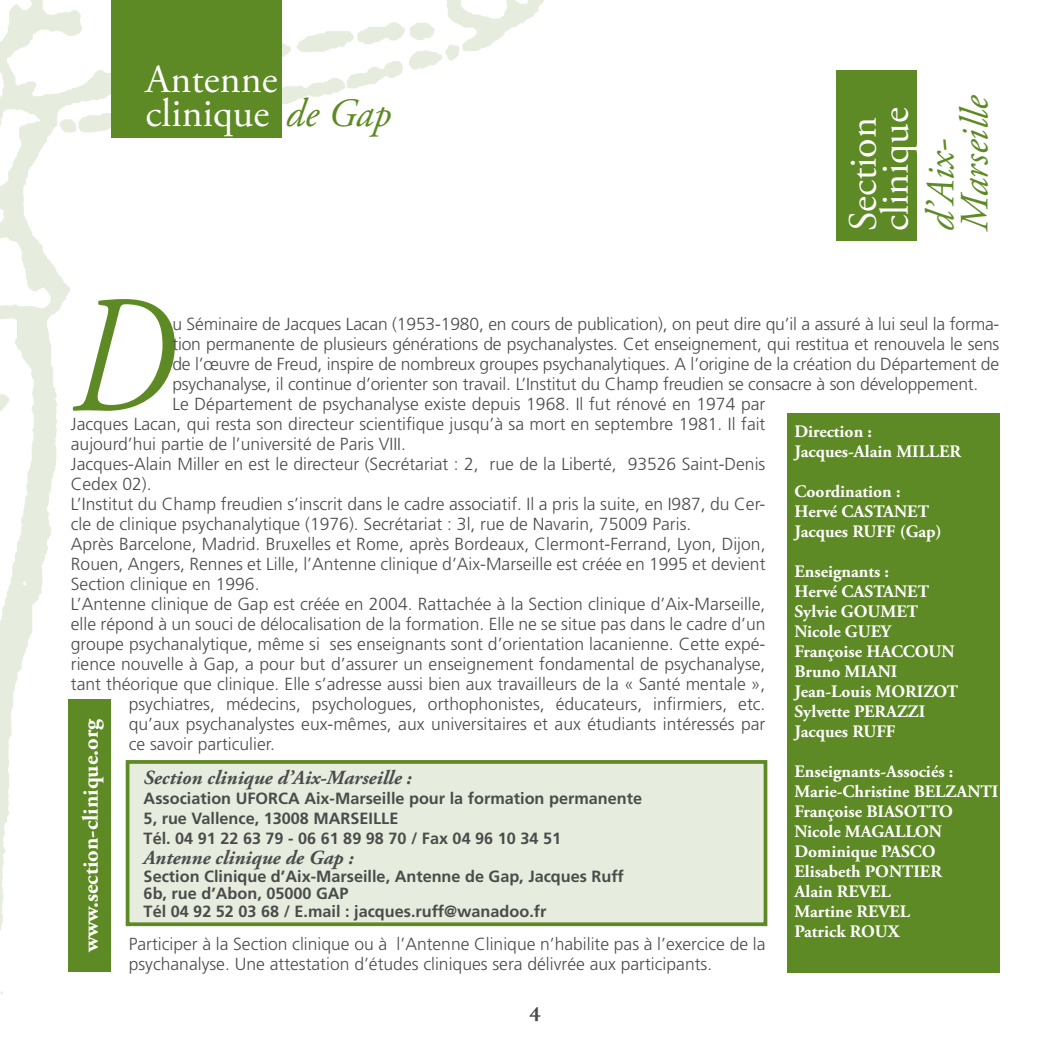
<style>
.page{position:relative;width:1049px;height:1049px;background:#fff}
.page>*{position:absolute;margin:0;border:0;box-sizing:border-box;transform-origin:0 0}
.t1{font:italic 167.75px "Adobe Garamond Pro";color:#5d8a24;scale:.83 1}
.t2{font:40px/32px "Adobe Garamond Pro";color:#fff}
.t3{font:italic 40px/34px "Adobe Garamond Pro";color:#5d8a24}
.t4{font:700 22.5px "Adobe Garamond Pro";color:#fff}
.t5{font:700 22.5px "Adobe Garamond Pro";color:#4a4c4b}
.t6{font:italic 700 20px "Adobe Garamond Pro";color:#4a4c4b}
.t7{font:300 17.5px/20px "Frutiger";color:#4a4c4b}
.t8{font:700 17.5px/20px "Adobe Garamond Pro";color:#fff}
.t9{font:700 16.25px/20px "Frutiger";color:#4a4c4b}
.s1{font-style:italic;color:#5d8a24}
</style>
<div class="page">
<img style="left:0;top:0;width:576px;height:994px">
<div style="left:836px;top:71px;width:81px;height:170px;background:#5d8a24"></div>
<div style="left:787px;top:413px;width:212px;height:559px;background:#5d8a24"></div>
<div style="left:128px;top:762px;width:637px;height:162px;background:#e7edde"></div>
<div style="left:126px;top:760px;width:641px;height:166px;border:4px solid #5d8a24"></div>
<div style="left:69px;top:699px;width:42px;height:273px;background:#5d8a24"></div>
<div style="left:112px;top:0;width:170px;height:137px;background:#5d8a24"></div>
<h2 class="t2" style="left:146px;top:64px;width:247px;line-height:34px">Antenne clinique <span class="s1">de Gap</span></h2>
<h2 class="t3" style="left:925px;top:231px;width:138px;rotate:-90deg">d’Aix-<br>Marseille</h2>
<h2 class="t2" style="left:849px;top:231px;width:125px;rotate:-90deg">Section clinique</h2>
<h1 class="t1" style="left:71px;top:256px;width:125px">D</h1>
<p class="t7" style="left:172px;top:314px;width:828px">u Séminaire de Jacques Lacan (1953-1980, en cours de publication), on peut dire qu’il a assuré à lui seul la forma-</p>
<p class="t7" style="left:172px;top:334px;width:828px">tion permanente de plusieurs générations de psychanalystes. Cet enseignement, qui restitua et renouvela le sens</p>
<p class="t7" style="left:172px;top:354px;width:828px">de l’œuvre de Freud, inspire de nombreux groupes psychanalytiques. A l’origine de la création du Département de</p>
<p class="t7" style="left:172px;top:374px;width:807px">psychanalyse, il continue d’orienter son travail. L’Institut du Champ freudien se consacre à son développement.</p>
<p class="t7" style="left:172px;top:394px;width:594px">Le Département de psychanalyse existe depuis 1968. Il fut rénové en 1974 par</p>
<p class="t7" style="left:71px;top:414px;width:696px">Jacques Lacan, qui resta son directeur scientifique jusqu’à sa mort en septembre 1981. Il fait</p>
<p class="t7" style="left:71px;top:434px;width:337px">aujourd’hui partie de l’université de Paris VIII.</p>
<p class="t7" style="left:71px;top:454px;width:696px">Jacques-Alain Miller en est le directeur (Secrétariat : 2, rue de la Liberté, 93526 Saint-Denis</p>
<p class="t7" style="left:71px;top:474px;width:82px">Cedex 02).</p>
<p class="t7" style="left:71px;top:494px;width:696px">L’Institut du Champ freudien s’inscrit dans le cadre associatif. Il a pris la suite, en I987, du Cer-</p>
<p class="t7" style="left:71px;top:514px;width:622px">cle de clinique psychanalytique (1976). Secrétariat : 3l, rue de Navarin, 75009 Paris.</p>
<p class="t7" style="left:71px;top:534px;width:696px">Après Barcelone, Madrid. Bruxelles et Rome, après Bordeaux, Clermont-Ferrand, Lyon, Dijon,</p>
<p class="t7" style="left:71px;top:554px;width:696px">Rouen, Angers, Rennes et Lille, l’Antenne clinique d’Aix-Marseille est créée en 1995 et devient</p>
<p class="t7" style="left:71px;top:574px;width:190px">Section clinique en 1996.</p>
<p class="t7" style="left:71px;top:594px;width:696px">L’Antenne clinique de Gap est créée en 2004. Rattachée à la Section clinique d’Aix-Marseille,</p>
<p class="t7" style="left:71px;top:614px;width:696px">elle répond à un souci de délocalisation de la formation. Elle ne se situe pas dans le cadre d’un</p>
<p class="t7" style="left:71px;top:634px;width:696px">groupe psychanalytique, même si ses enseignants sont d’orientation lacanienne. Cette expé-</p>
<p class="t7" style="left:71px;top:654px;width:696px">rience nouvelle à Gap, a pour but d’assurer un enseignement fondamental de psychanalyse,</p>
<p class="t7" style="left:71px;top:674px;width:696px">tant théorique que clinique. Elle s’adresse aussi bien aux travailleurs de la « Santé mentale »,</p>
<p class="t7" style="left:129px;top:694px;width:638px">psychiatres, médecins, psychologues, orthophonistes, éducateurs, infirmiers, etc.</p>
<p class="t7" style="left:129px;top:714px;width:638px">qu’aux psychanalystes eux-mêmes, aux universitaires et aux étudiants intéressés par</p>
<p class="t7" style="left:129px;top:734px;width:148px">ce savoir particulier.</p>
<p class="t8" style="left:794px;top:421px;width:168px">Direction :<br>Jacques-Alain MILLER</p>
<p class="t8" style="left:794px;top:481px;width:149px">Coordination :<br>Hervé CASTANET<br>Jacques RUFF (Gap)</p>
<p class="t8" style="left:794px;top:561px;width:165px">Enseignants :<br>Hervé CASTANET<br>Sylvie GOUMET<br>Nicole GUEY<br>Françoise HACCOUN<br>Bruno MIANI<br>Jean-Louis MORIZOT<br>Sylvette PERAZZI<br>Jacques RUFF</p>
<p class="t8" style="left:794px;top:761px;width:205px">Enseignants-Associés :<br>Marie-Christine BELZANTI<br>Françoise BIASOTTO<br>Nicole MAGALLON<br>Dominique PASCO<br>Elisabeth PONTIER<br>Alain REVEL<br>Martine REVEL<br>Patrick ROUX</p>
<p class="t4" style="left:78px;top:952px;width:235px;rotate:-90deg">www.section-clinique.org</p>
<p class="t6" style="left:144px;top:766px;width:270px">Section clinique d’Aix-Marseille :</p>
<p class="t9" style="left:144px;top:788px;width:500px">Association UFORCA Aix-Marseille pour la formation permanente<br>5, rue Vallence, 13008 MARSEILLE<br>Tél. 04 91 22 63 79 - 06 61 89 98 70 / Fax 04 96 10 34 51</p>
<p class="t6" style="left:144px;top:846px;width:211px">Antenne clinique de Gap :</p>
<p class="t9" style="left:144px;top:867px;width:482px;line-height:17.5px">Section Clinique d’Aix-Marseille, Antenne de Gap, Jacques Ruff<br>6b, rue d’Abon, 05000 GAP<br>Tél 04 92 52 03 68 / E.mail : jacques.ruff@wanadoo.fr</p>
<p class="t7" style="left:129px;top:934px;width:638px">Participer à la Section clinique ou à l’Antenne Clinique n’habilite pas à l’exercice de la psychanalyse. Une attestation d’études cliniques sera délivrée aux participants.</p>
<p class="t5" style="left:529px;top:996px;width:13px">4</p>
</div>
